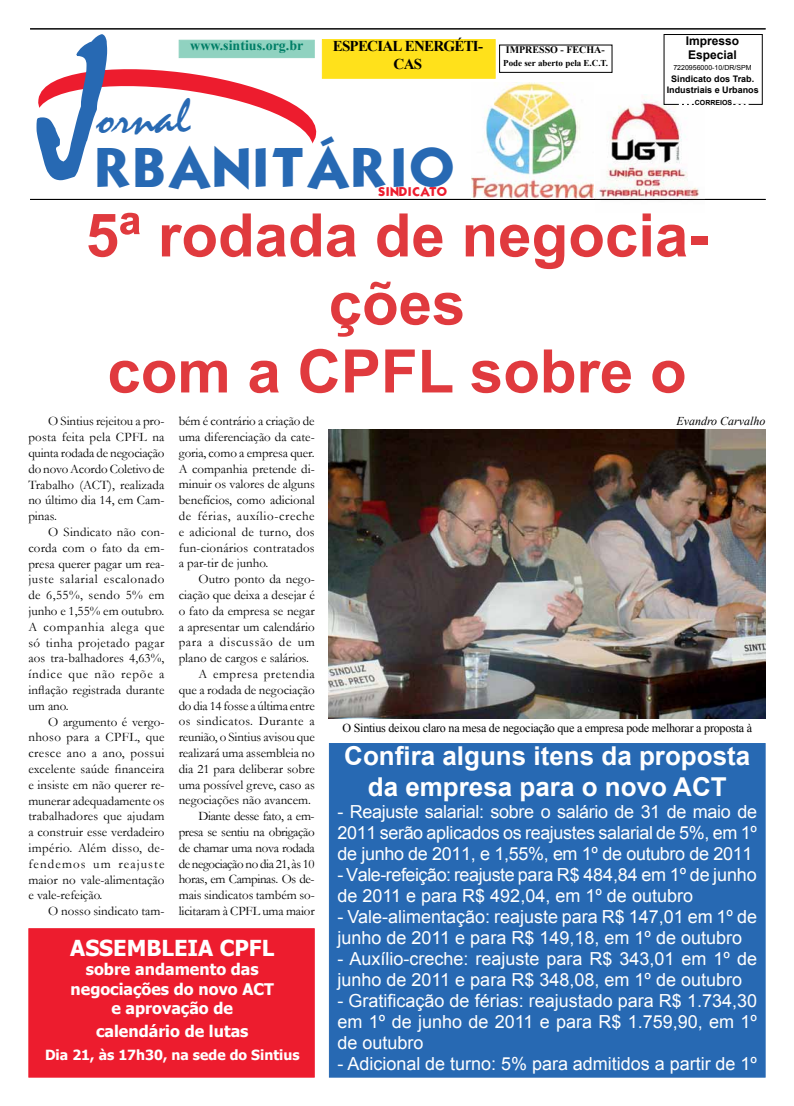
<style>
.page{position:relative;width:794px;height:1106px;background:#fff}
.page>*{position:absolute;margin:0;border:0;box-sizing:border-box;transform-origin:0 0}
.t1{font:200px "Mystical Plain";color:#2769b3}
.t2{font:700 60px/68px "Arial";color:#e03a3e;text-align:center}
.t3{font:48px "Kabana Bold Plain";color:#2769b3}
.t4{font:48px "Mystical Plain";color:#2769b3}
.t5{font:700 26px/31.2px "Arial";color:#fff;text-align:center}
.t6{font:700 22px "Tahoma";color:#fff}
.t7{font:18px/21px "Arial";color:#fff}
.t8{font:700 16px/19.2px "Tahoma";color:#fff;text-align:center}
.t9{font:700 15px/18px "Times New Roman";letter-spacing:-.05em;color:#000;text-align:center}
.t10{font:700 14px "Tahoma";color:#fff}
.t11{font:700 14px "Times New Roman";color:#007e66}
.t12{font:13px/15.8px "Garamond";color:#000;text-align:justify}
.t13{font:13px "Garamond";letter-spacing:-.03em;color:#000}
.t14{font:13px "Garamond";letter-spacing:.035em;color:#000}
.t15{font:13px "Garamond";letter-spacing:.05em;color:#000}
.t16{font:13px "Garamond";letter-spacing:.04em;color:#000}
.t17{font:12.1px "Times New Roman";letter-spacing:-.02em;color:#000}
.t18{font:700 12px/14.4px "Arial";color:#000}
.t19{font:italic 12px "Times New Roman";color:#000}
.t20{font:11px "Kabana Bold Plain";color:#ed1c2e}
.t21{font:700 10px "Times New Roman";color:#000}
.t22{font:700 9px/10.8px "Arial";color:#000;text-align:center}
.t23{font:700 9px "Times New Roman";color:#000}
.t24{font:7px "Arial";color:#000}
.t25{font:700 7px "Arial";color:#000}
</style>
<div class="page">
<div style="left:329px;top:743px;width:436px;height:334px;background:#2769b3"></div>
<div style="left:28px;top:928px;width:287px;height:149px;background:#ed1c2e;border:1px solid #ed1c2e"></div>
<svg style="left:38px;top:56px;width:284px;height:88px"></svg>
<img style="left:595px;top:100px;width:109px;height:99px">
<div style="left:179px;top:40px;width:136px;height:18px;background:#90d2c0"></div>
<hr style="left:30px;top:28px;width:735px;height:1px;background:#000">
<hr style="left:30px;top:199px;width:735px;height:1px;background:#000">
<div style="left:322px;top:39px;width:174px;height:40px;background:#ffe11b;border:1px solid #ffe11b"></div>
<img style="left:471px;top:83px;width:122px;height:115px">
<div style="left:664px;top:34px;width:98px;height:70px;background:#fff"></div>
<div style="left:663px;top:34px;width:99px;height:71px;border:1px solid #000"></div>
<hr style="left:694px;top:103px;width:39px;height:2px;background:#fff">
<svg style="left:679px;top:103px;width:13px;height:2px"></svg>
<svg style="left:735px;top:103px;width:13px;height:2px"></svg>
<div style="left:499px;top:44px;width:113px;height:29px;border:1px solid #000"></div>
<img style="left:329px;top:429px;width:436px;height:290px">
<h1 class="t1" style="left:41px;top:-5px;width:68px">J</h1>
<p class="t11" style="left:190px;top:36px;width:115px">www.sintius.org.br</p>
<p class="t18" style="left:686px;top:33px;width:55px">Impresso<br>Especial</p>
<p class="t24" style="left:673px;top:63px;width:80px">7220956000-10/DR/SPM</p>
<p class="t22" style="left:666px;top:74px;width:94px">Sindicato dos Trab.<br>Industriais e Urbanos</p>
<p class="t25" style="left:695px;top:98px;width:39px">CORREIOS</p>
<p class="t9" style="left:333px;top:37px;width:152px">ESPECIAL ENERGÉTI-<br>CAS</p>
<p class="t21" style="left:506px;top:43px;width:100px">IMPRESSO - FECHA-</p>
<p class="t23" style="left:503px;top:57px;width:106px">Pode ser aberto pela E.C.T.</p>
<h3 class="t4" style="left:96px;top:90px;width:95px">ornal</h3>
<h3 class="t3" style="left:95px;top:133px;width:361px">RBANITÁRIO</h3>
<p class="t20" style="left:378px;top:184px;width:71px">SINDICATO</p>
<h2 class="t2" style="left:86px;top:203px;width:624px">5ª rodada de negocia&shy;ções<br>com a CPFL sobre o</h2>
<p class="t12" style="left:28px;top:413px;width:138px;text-indent:20px">O Sintius rejeitou a pro&shy;posta feita pela CPFL na quinta rodada de negociação do novo Acordo Coletivo de Trabalho (ACT), realizada no último dia 14, em Cam&shy;pinas.</p>
<p class="t12" style="left:28px;top:523px;width:138px;text-indent:20px">O Sindicato não con&shy;corda com o fato da em&shy;presa querer pagar um rea&shy;juste salarial escalonado de 6,55%, sendo 5% em junho e 1,55% em outubro.<br>A companhia alega que só tinha projetado pagar aos tra-balhadores 4,63%, índice que não repõe a inflação registrada durante um ano.</p>
<p class="t12" style="left:28px;top:713px;width:138px;text-indent:20px">O argumento é vergo&shy;nhoso para a CPFL, que cresce ano a ano, possui excelente saúde financeira e insiste em não querer re&shy;munerar adequadamente os trabalhadores que ajudam a construir esse verdadeiro império. Além disso, de&shy;fendemos um reajuste maior no vale-alimentação e vale-refeição.</p>
<p class="t12" style="left:48px;top:903px;width:118px">O nosso sindicato tam-</p>
<p class="t12" style="left:179px;top:413px;width:138px">bém é contrário a criação de uma diferenciação da cate&shy;goria, como a empresa quer.<br>A companhia pretende di&shy;minuir os valores de alguns benefícios, como adicional de férias, auxílio-creche e adicional de turno, dos fun-cionários contratados a par-tir de junho.</p>
<p class="t12" style="left:198px;top:571px;width:118px">Outro ponto da nego-</p>
<p class="t12" style="left:179px;top:586px;width:138px">ciação que deixa a desejar é</p>
<p class="t12" style="left:179px;top:602px;width:138px">o fato da empresa se negar</p>
<p class="t12" style="left:179px;top:618px;width:138px">a apresentar um calendário</p>
<p class="t15" style="left:179px;top:633px;width:138px">para a discussão de um</p>
<p class="t12" style="left:179px;top:650px;width:132px">plano de cargos e salários.</p>
<p class="t16" style="left:198px;top:665px;width:118px">A empresa pretendia</p>
<p class="t12" style="left:179px;top:681px;width:138px">que a rodada de negociação</p>
<p class="t12" style="left:179px;top:697px;width:138px">do dia 14 fosse a última entre</p>
<p class="t14" style="left:179px;top:712px;width:138px">os sindicatos. Durante a</p>
<p class="t12" style="left:179px;top:729px;width:138px">reunião, o Sintius avisou que</p>
<p class="t12" style="left:179px;top:744px;width:138px">realizará uma assembleia no</p>
<p class="t12" style="left:179px;top:760px;width:138px">dia 21 para deliberar sobre</p>
<p class="t12" style="left:179px;top:776px;width:138px">uma possível greve, caso as</p>
<p class="t12" style="left:179px;top:792px;width:134px">negociações não avancem.</p>
<p class="t13" style="left:198px;top:807px;width:118px">Diante desse fato, a em-</p>
<p class="t13" style="left:179px;top:823px;width:138px">presa se sentiu na obrigação</p>
<p class="t13" style="left:179px;top:839px;width:138px">de chamar uma nova rodada</p>
<p class="t13" style="left:179px;top:854px;width:138px">de negociação no dia 21, às 10</p>
<p class="t13" style="left:179px;top:870px;width:138px">horas, em Campinas. Os de-</p>
<p class="t12" style="left:179px;top:887px;width:138px">mais sindicatos também so-</p>
<p class="t12" style="left:179px;top:902px;width:138px">licitaram à CPFL uma maior</p>
<h3 class="t6" style="left:70px;top:932px;width:205px">ASSEMBLEIA CPFL</h3>
<p class="t8" style="left:71px;top:958px;width:205px">sobre andamento das negociações do novo ACT e aprovação de</p>
<p class="t8" style="left:96px;top:1020px;width:154px">calendário de lutas</p>
<p class="t10" style="left:45px;top:1044px;width:256px">Dia 21, às 17h30, na sede do Sintius</p>
<p class="t19" style="left:676px;top:413px;width:91px">Evandro Carvalho</p>
<p class="t17" style="left:342px;top:719px;width:411px">O Sintius deixou claro na mesa de negociação que a empresa pode melhorar a proposta à</p>
<h3 class="t5" style="left:344px;top:740px;width:407px">Confira alguns itens da proposta da empresa para o novo ACT</h3>
<h3 class="t7" style="left:337px;top:801px;width:421px;text-align:justify">- Reajuste salarial: sobre o salário de 31 de maio de 2011 serão aplicados os reajustes salarial de 5%, em 1º de junho de 2011, e 1,55%, em 1º de outubro de 2011</h3>
<h3 class="t7" style="left:337px;top:864px;width:421px">- Vale-refeição: reajuste para R$ 484,84 em 1º de junho de 2011 e para R$ 492,04, em 1º de outubro</h3>
<h3 class="t7" style="left:337px;top:906px;width:421px">- Vale-alimentação: reajuste para R$ 147,01 em 1º de junho de 2011 e para R$ 149,18, em 1º de outubro</h3>
<h3 class="t7" style="left:337px;top:948px;width:421px">- Auxílio-creche: reajuste para R$ 343,01 em 1º de junho de 2011 e para R$ 348,08, em 1º de outubro</h3>
<h3 class="t7" style="left:337px;top:990px;width:421px;text-align:justify">- Gratificação de férias: reajustado para R$ 1.734,30 em 1º de junho de 2011 e para R$ 1.759,90, em 1º de outubro</h3>
<h3 class="t7" style="left:337px;top:1053px;width:421px">- Adicional de turno: 5% para admitidos a partir de 1º</h3>
</div>
